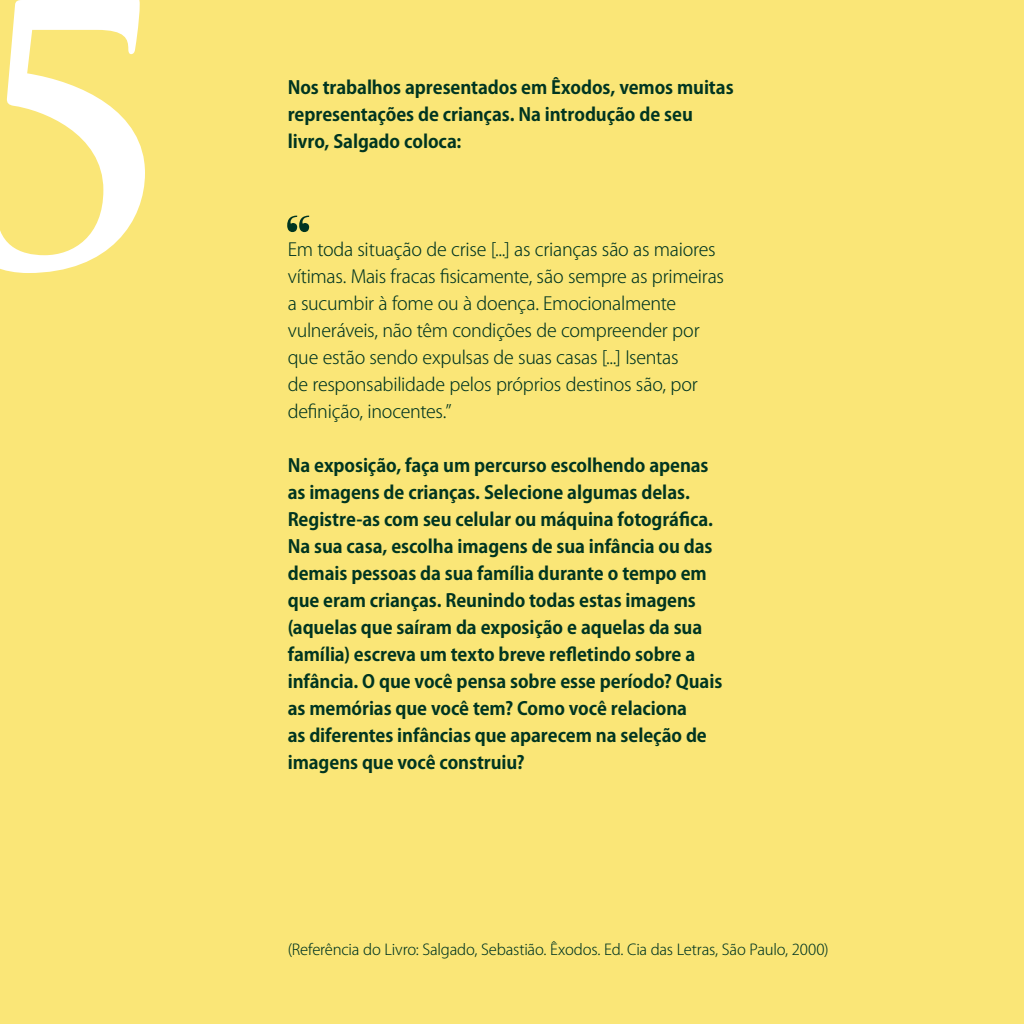
<style>
.page{position:relative;width:1024px;height:1024px;background:#fae677}
.page>*{position:absolute;margin:0;border:0;box-sizing:border-box;transform-origin:0 0}
.t1{font:700 355.9px "Trajan Pro";color:#fff}
.t2{font:83.1px "Modern";color:#003521}
.t3{font:700 18px/27px "Koz Go Pr 6 N";letter-spacing:-.005em;color:#003521}
.t4{font:300 18px/27px "Koz Go Pr 6 N";letter-spacing:-.015em;color:#003521}
.t5{font:300 15px "Koz Go Pr 6 N";letter-spacing:-.015em;color:#003521}
</style>
<div class="page">
<h1 class="t1" style="left:-40px;top:-84px;width:215px">5</h1>
<p class="t3" style="left:288px;top:75px;width:447px">Nos trabalhos apresentados em Êxodos, vemos muitas representações de crianças. Na introdução de seu livro, Salgado coloca:</p>
<h2 class="t2" style="left:286px;top:214px;width:26px">“</h2>
<p class="t4" style="left:288px;top:237px;width:438px">Em toda situação de crise [...] as crianças são as maiores vítimas. Mais fracas fisicamente, são sempre as primeiras a sucumbir à fome ou à doença. Emocionalmente vulneráveis, não têm condições de compreender por que estão sendo expulsas de suas casas [...] Isentas<br>de responsabilidade pelos próprios destinos são, por definição, inocentes.”</p>
<p class="t3" style="left:288px;top:453px;width:436px">Na exposição, faça um percurso escolhendo apenas as imagens de crianças. Selecione algumas delas.<br>Registre-as com seu celular ou máquina fotográfica.<br>Na sua casa, escolha imagens de sua infância ou das demais pessoas da sua família durante o tempo em que eram crianças. Reunindo todas estas imagens (aquelas que saíram da exposição e aquelas da sua família) escreva um texto breve refletindo sobre a infância. O que você pensa sobre esse período? Quais as memórias que você tem? Como você relaciona<br>as diferentes infâncias que aparecem na seleção de imagens que você construiu?</p>
<p class="t5" style="left:288px;top:942px;width:542px">(Referência do Livro: Salgado, Sebastião. Êxodos. Ed. Cia das Letras, São Paulo, 2000)</p>
</div>
